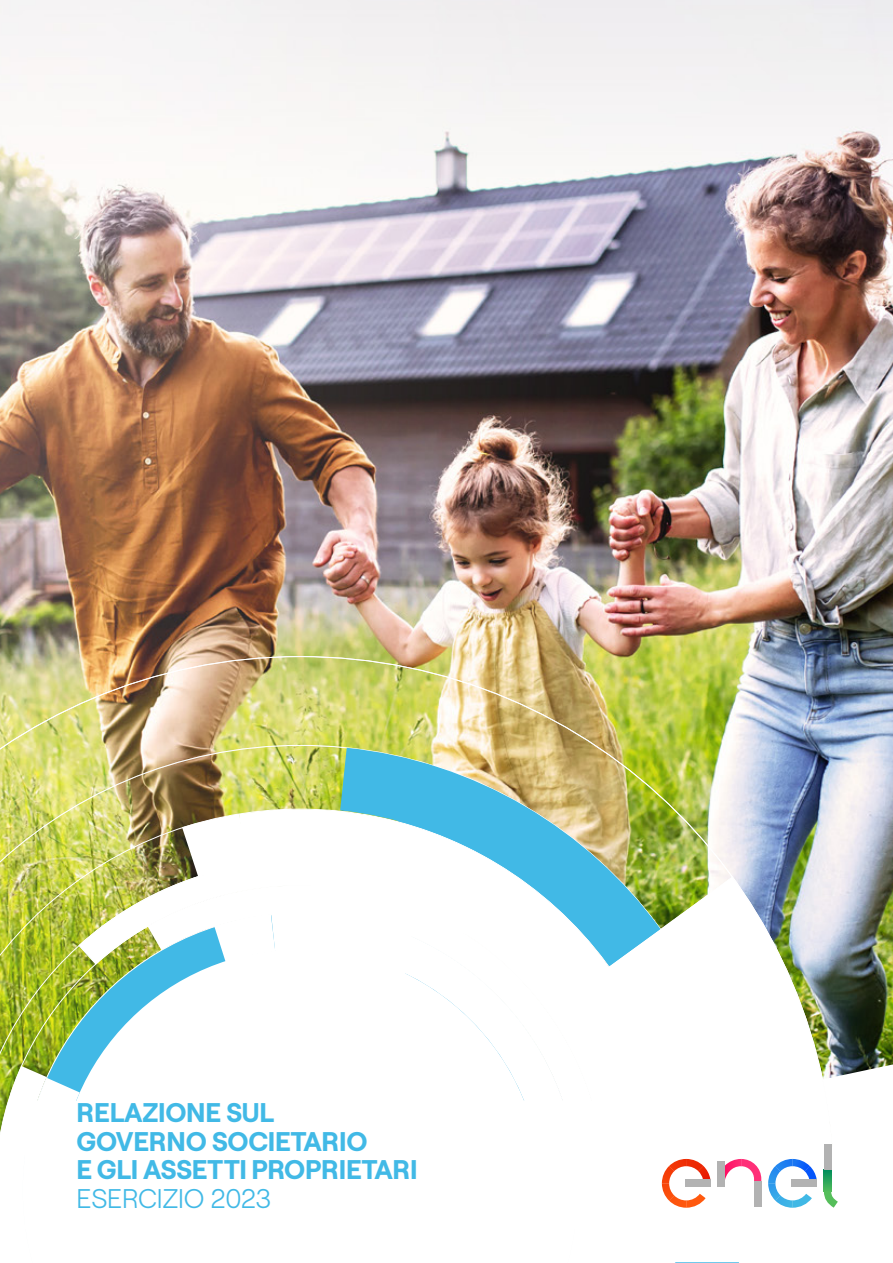
<style>
.page{position:relative;width:893px;height:1263px;background:#fff}
.page>*{position:absolute;margin:0;border:0;box-sizing:border-box;transform-origin:0 0}
.t1{font:700 27px/28.5px "Roobert ENEL";letter-spacing:-.01em;color:#41b9e6}
.t2{font:300 27px "Roobert ENEL";letter-spacing:-.01em;color:#41b9e6}
.t3{font:700 18.75px/21px "Roobert ENEL";letter-spacing:-.01em;color:#41b9e6}
.t4{font:300 18.75px "Roobert ENEL";letter-spacing:-.01em;color:#41b9e6}
</style>
<div class="page">
<img style="left:0;top:0;width:893px;height:877px">
<img style="left:0;top:656px;width:834px;height:221px">
<img style="left:0;top:745px;width:746px;height:132px">
<img style="left:0;top:809px;width:682px;height:68px">
<svg style="left:182px;top:814px;width:67px;height:63px"></svg>
<img style="left:0;top:877px;width:514px;height:256px">
<svg style="left:23px;top:1078px;width:501px;height:55px"></svg>
<svg style="left:214px;top:902px;width:201px;height:91px"></svg>
<svg style="left:340px;top:748px;width:320px;height:218px"></svg>
<img style="left:587px;top:877px;width:306px;height:386px">
<div style="left:718px;top:1161px;width:7px;height:25px;background:#b2b2b2"></div>
<div style="left:824px;top:1144px;width:7px;height:25px;background:#b2b2b2"></div>
<div style="left:754px;top:1181px;width:7px;height:26px;background:#b2b2b2"></div>
<div style="left:685px;top:1179px;width:25px;height:7px;background:#b2b2b2"></div>
<div style="left:791px;top:1179px;width:26px;height:7px;background:#b2b2b2"></div>
<div style="left:26px;top:1101px;width:597px;height:128px;background:#fff"></div>
<h1 class="t1" style="left:77px;top:1096px;width:343px">RELAZIONE SUL<br>GOVERNO SOCIETARIO<br>E GLI ASSETTI PROPRIETARI</h1>
<h1 class="t2" style="left:77px;top:1178px;width:197px">ESERCIZIO 2023</h1>
<p class="t3" style="left:77px;top:1126px;width:242px">RELAZIONE SUL<br>GOVERNO SOCIETARIO<br>E GLI ASSETTI PROPRIETARI</p>
<p class="t4" style="left:77px;top:1187px;width:138px">ESERCIZIO 2023</p>
</div>
